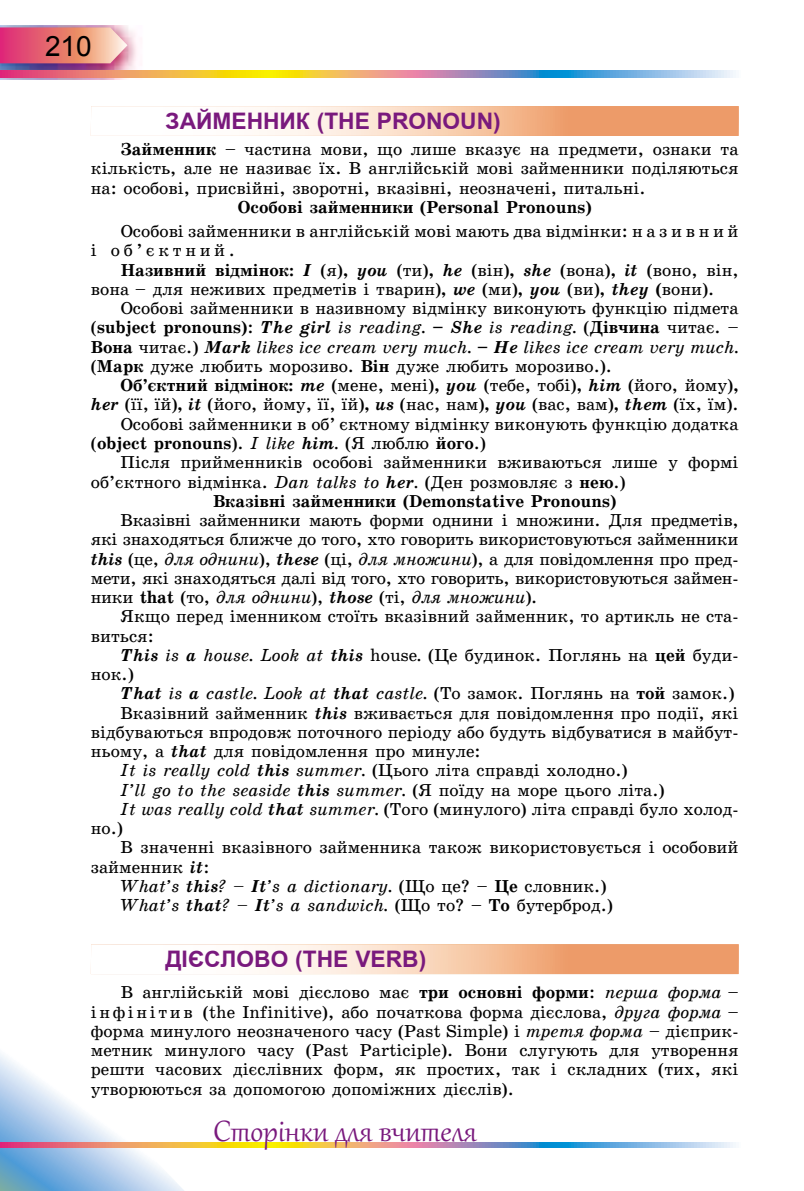
<style>
.page{position:relative;width:804px;height:1191px;background:#fff}
.page>*{position:absolute;margin:0;border:0;box-sizing:border-box;transform-origin:0 0}
.t1{font:35.88px "Gabriola";color:#79197d}
.t2{font:28px "Arial";color:#000}
.t3{font:700 22.75px "Arial UML";color:#79197d}
.t4{font:17.5px/19.2px "School Book Alx";color:#000;text-align:justify}
.t5{font:italic 17.5px "School Book Alx";color:#000}
.t6{font:700 17.5px "School Book Alx";color:#000}
.s1{font-weight:700}
.s2{font-weight:700;font-style:italic}
.s3{font-style:italic}
.s4{font-weight:400}
.s5{font-weight:400;font-style:italic}
.s6{font-style:normal}
.s7{font-weight:700;font-style:normal}
</style>
<div class="page">
<svg style="left:0;top:1053px;width:209px;height:138px"></svg>
<svg style="left:0;top:1142px;width:736px;height:5px;background:#bea58b"></svg>
<img style="left:0;top:26px;width:137px;height:54px">
<svg style="left:0;top:70px;width:736px;height:8px;background:#bea58b"></svg>
<svg style="left:0;top:27px;width:127px;height:36px;background:#e87e83"></svg>
<svg style="left:91px;top:106px;width:647px;height:30px"></svg>
<svg style="left:91px;top:944px;width:647px;height:30px"></svg>
<h2 class="t2" style="left:45px;top:28px;width:48px">210</h2>
<h3 class="t3" style="left:165px;top:109px;width:337px">ЗАЙМЕННИК (THE PRONOUN)</h3>
<p class="t4" style="left:91px;top:140px;width:649px;text-indent:30px"><span class="s1">Займенник</span> – частина мови, що лише вказує на предмети, ознаки та кількість, але не називає їх. В англійській мові займенники поділяються на: особові, присвійні, зворотні, вказівні, неозначені, питальні.</p>
<p class="t6" style="left:238px;top:198px;width:355px">Особові займенники (Personal Pronouns)</p>
<p class="t4" style="left:91px;top:222px;width:649px;text-indent:30px">Особові займенники в англійській мові мають два відмінки: н а з и в н и й і об’єктний.</p>
<p class="t4" style="left:91px;top:260px;width:649px;text-indent:30px"><span class="s1">Називний відмінок:</span> <span class="s2">I</span> (я)<span class="s1">,</span> <span class="s2">you</span> (ти)<span class="s1">,</span> <span class="s2">he</span> (він)<span class="s1">,</span> <span class="s2">she</span> (вона)<span class="s1">,</span> <span class="s2">it</span> (воно, він, вона – для неживих предметів і тварин)<span class="s1">,</span> <span class="s2">we</span> (ми)<span class="s1">,</span> <span class="s2">you</span> (ви)<span class="s1">,</span> <span class="s2">they</span> <span class="s1">(</span>вони).</p>
<p class="t4" style="left:91px;top:299px;width:649px;text-indent:30px">Особові займенники в називному відмінку виконують функцію підмета (<span class="s1">subject pronouns)</span>: <span class="s2">The girl</span> <span class="s3">is reading.</span> <span class="s2">– She</span> <span class="s3">is reading.</span> (<span class="s1">Дівчина</span> читає. – <span class="s1">Вона</span> читає.) <span class="s2">Mark</span> <span class="s3">likes ice cream very much.</span> <span class="s2">– He</span> <span class="s3">likes ice cream very much. </span>(<span class="s1">Марк</span> дуже любить морозиво. <span class="s1">Він</span> дуже любить морозиво.).</p>
<p class="t4" style="left:121px;top:376px;width:619px"><span class="s1">Об’єктний відмінок:</span> <span class="s2">me</span> (мене, мені)<span class="s1">,</span> <span class="s2">you</span> (тебе, тобі)<span class="s1">,</span> <span class="s2">him</span> (його, йому)<span class="s1">,</span></p>
<p class="t4" style="left:91px;top:395px;width:649px"><span class="s2">her</span> (її, їй)<span class="s1">,</span> <span class="s2">it</span> (його, йому, її, їй)<span class="s1">,</span> <span class="s2">us</span> (нас, нам)<span class="s1">,</span> <span class="s2">you</span> (вас, вам)<span class="s1">,</span> <span class="s2">them</span> (їх, їм).</p>
<p class="t4" style="left:121px;top:414px;width:619px">Особові займенники в об’ єктному відмінку виконують функцію додатка</p>
<p class="t6" style="left:91px;top:434px;width:397px"><span class="s4">(</span>object pronouns<span class="s4">).</span> <span class="s5">I like</span> <span class="s3">him</span><span class="s5">.</span> <span class="s4">(Я люблю</span> його<span class="s4">.)</span></p>
<p class="t4" style="left:121px;top:453px;width:619px">Після прийменників особові займенники вживаються лише у формі</p>
<p class="t4" style="left:91px;top:472px;width:536px">об’єктного відмінка. <span class="s3">Dan talks to</span> <span class="s2">her</span><span class="s3">.</span> (Ден розмовляє з <span class="s1">нею</span>.)</p>
<p class="t6" style="left:213px;top:491px;width:405px">Вказівні займенники (Demonstative Pronouns)</p>
<p class="t4" style="left:91px;top:510px;width:649px;text-indent:30px">Вказівні займенники мають форми однини і множини. Для предметів, які знаходяться ближче до того, хто говорить використовуються займенники <span class="s2">this</span> (це, <span class="s3">для однини</span>), <span class="s2">these</span> (ці, <span class="s3">для множини</span>), а для повідомлення про пред&shy;мети, які знаходяться далі від того, хто говорить, використовуються займен&shy;ники <span class="s1">that</span> (то, <span class="s3">для однини</span>), <span class="s2">those</span> (ті, <span class="s3">для множини</span>).</p>
<p class="t4" style="left:91px;top:607px;width:649px;text-indent:30px">Якщо перед іменником стоїть вказівний займенник, то артикль не ста&shy;виться:</p>
<p class="t4" style="left:91px;top:645px;width:649px;text-indent:30px"><span class="s2">This</span> <span class="s3">is</span> <span class="s2">a</span> <span class="s3">house. Look at</span> <span class="s2">this</span> house<span class="s3">.</span> (Це будинок. Поглянь на <span class="s1">цей</span> буди&shy;нок.)</p>
<p class="t4" style="left:121px;top:684px;width:615px"><span class="s2">That</span> <span class="s3">is</span> <span class="s2">a</span> <span class="s3">castle. Look at</span> <span class="s2">that</span> <span class="s3">castle.</span> (То замок. Поглянь на <span class="s1">той</span> замок.)</p>
<p class="t4" style="left:121px;top:703px;width:619px">Вказівний займенник <span class="s2">this</span> вживається для повідомлення про події, які</p>
<p class="t4" style="left:91px;top:722px;width:649px">відбуваються впродовж поточного періоду або будуть відбуватися в майбут-</p>
<p class="t4" style="left:91px;top:741px;width:391px">ньому, а <span class="s2">that</span> для повідомлення про минуле:</p>
<p class="t4" style="left:121px;top:761px;width:508px"><span class="s3">It is really cold</span> <span class="s2">this</span> <span class="s3">summer.</span> (Цього літа справді холодно.)</p>
<p class="t5" style="left:121px;top:780px;width:545px">I’ll go to the seaside <span class="s1">this</span> summer. <span class="s6">(Я поїду на море цього літа.)</span></p>
<p class="t4" style="left:121px;top:799px;width:619px"><span class="s3">It was really cold</span> <span class="s2">that</span> <span class="s3">summer.</span> (Того (минулого) літа справді було холод-</p>
<p class="t4" style="left:91px;top:818px;width:34px">но.)</p>
<p class="t4" style="left:121px;top:838px;width:619px">В значенні вказівного займенника також використовується і особовий</p>
<p class="t4" style="left:91px;top:857px;width:120px">займенник <span class="s2">it</span>:</p>
<p class="t5" style="left:121px;top:876px;width:487px">What’s <span class="s1">this</span>? – <span class="s1">It</span>’s a dictionary. <span class="s6">(Що це? –</span> <span class="s7">Це</span> <span class="s6">словник.)</span></p>
<p class="t5" style="left:121px;top:895px;width:494px">What’s <span class="s1">that</span>? – <span class="s1">It</span>’s a sandwich. <span class="s6">(Що то? –</span> <span class="s7">То</span> <span class="s6">бутерброд.)</span></p>
<h3 class="t3" style="left:165px;top:946px;width:262px">ДІЄСЛОВО (THE VERB)</h3>
<p class="t4" style="left:91px;top:983px;width:649px;text-indent:30px">В англійській мові дієслово має <span class="s1">три основні форми</span>: <span class="s3">перша форма</span> – і н ф і н і т и в (the Infinitive), або початкова форма дієслова, <span class="s3">друга форма</span> – форма минулого неозначеного часу (Past Simple) і <span class="s3">третя форма</span> – дієприк&shy;метник минулого часу (Past Participle). Вони слугують для утворення решти часових дієслівних форм, як простих, так і складних (тих, які утворюються за допомогою допоміжних дієслів).</p>
<h1 class="t1" style="left:213px;top:1107px;width:265px">Сторінки для вчителя</h1>
</div>
